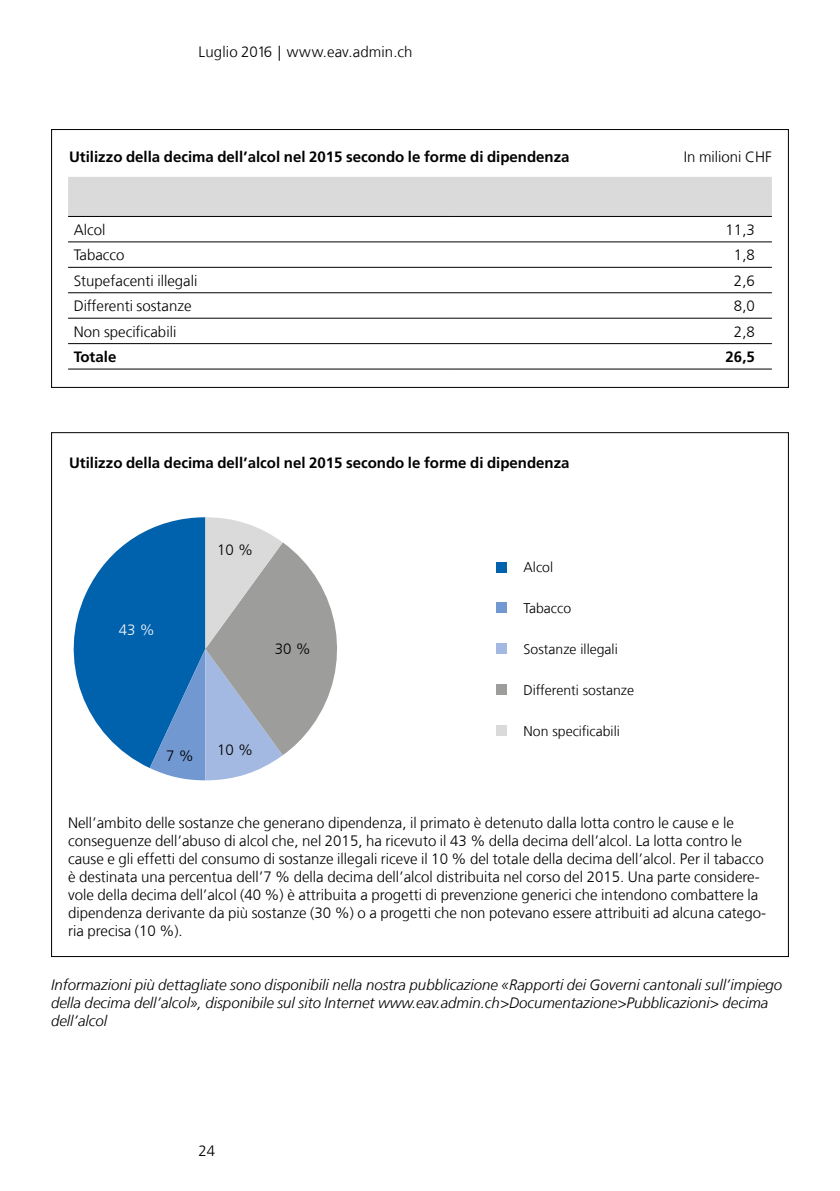
<style>
.page{position:relative;width:840px;height:1191px;background:#fff}
.page>*{position:absolute;margin:0;border:0;box-sizing:border-box;transform-origin:0 0}
.t1{font:300 15px/18px "Frutiger LT Com";color:#000}
.t2{font:italic 300 15px/18px "Frutiger LT Com";color:#000}
.t3{font:700 15px "Frutiger LT Com";color:#000}
.t4{font:300 15px "Frutiger LT Com";color:#f6f6f6}
.t5{font:300 14px "Frutiger LT Com";color:#000}
</style>
<div class="page">
<svg style="left:73px;top:517px;width:264px;height:263px"></svg>
<div style="left:496px;top:562px;width:11px;height:10px;background:#0061ad"></div>
<div style="left:496px;top:603px;width:11px;height:10px;background:#7198d0"></div>
<div style="left:496px;top:643px;width:11px;height:11px;background:#a4b9e1"></div>
<div style="left:496px;top:684px;width:11px;height:11px;background:#9d9d9c"></div>
<div style="left:496px;top:725px;width:11px;height:10px;background:#dadada"></div>
<div style="left:51px;top:129px;width:737px;height:259px;border:1px solid #000"></div>
<div style="left:68px;top:177px;width:703px;height:39px;background:#dadada"></div>
<hr style="left:68px;top:216px;width:386px;height:1px;background:#000">
<hr style="left:454px;top:216px;width:317px;height:1px;background:#000">
<hr style="left:68px;top:241px;width:386px;height:1px;background:#000">
<hr style="left:454px;top:241px;width:317px;height:1px;background:#000">
<hr style="left:68px;top:267px;width:386px;height:1px;background:#000">
<hr style="left:454px;top:267px;width:317px;height:1px;background:#000">
<hr style="left:68px;top:292px;width:386px;height:1px;background:#000">
<hr style="left:454px;top:292px;width:317px;height:1px;background:#000">
<hr style="left:68px;top:318px;width:386px;height:1px;background:#000">
<hr style="left:454px;top:318px;width:317px;height:1px;background:#000">
<hr style="left:68px;top:343px;width:386px;height:1px;background:#000">
<hr style="left:454px;top:343px;width:317px;height:1px;background:#000">
<hr style="left:68px;top:368px;width:386px;height:1px;background:#000">
<hr style="left:454px;top:368px;width:317px;height:1px;background:#000">
<p class="t1" style="left:198px;top:43px;width:215px">Luglio 2016 | www.eav.admin.ch</p>
<p class="t3" style="left:69px;top:148px;width:501px">Utilizzo della decima dell’alcol nel 2015 secondo le forme di dipendenza</p>
<p class="t1" style="left:683px;top:148px;width:89px">In milioni CHF</p>
<p class="t1" style="left:74px;top:221px;width:33px">Alcol</p>
<p class="t1" style="left:725px;top:221px;width:31px">11,3</p>
<p class="t1" style="left:74px;top:246px;width:52px">Tabacco</p>
<p class="t1" style="left:733px;top:246px;width:22px">1,8</p>
<p class="t1" style="left:74px;top:271px;width:125px">Stupefacenti illegali</p>
<p class="t1" style="left:733px;top:271px;width:22px">2,6</p>
<p class="t1" style="left:74px;top:297px;width:119px">Differenti sostanze</p>
<p class="t1" style="left:733px;top:297px;width:22px">8,0</p>
<p class="t1" style="left:74px;top:322px;width:104px">Non specificabili</p>
<p class="t1" style="left:733px;top:322px;width:22px">2,8</p>
<p class="t3" style="left:74px;top:348px;width:44px">Totale</p>
<p class="t3" style="left:725px;top:348px;width:31px">26,5</p>
<p class="t3" style="left:69px;top:454px;width:501px">Utilizzo della decima dell’alcol nel 2015 secondo le forme di dipendenza</p>
<p class="t4" style="left:119px;top:621px;width:37px">43 %</p>
<p class="t1" style="left:217px;top:541px;width:37px">10 %</p>
<p class="t1" style="left:275px;top:640px;width:37px">30 %</p>
<p class="t1" style="left:166px;top:747px;width:29px">7 %</p>
<p class="t1" style="left:217px;top:741px;width:37px">10 %</p>
<p class="t5" style="left:523px;top:559px;width:31px">Alcol</p>
<p class="t5" style="left:523px;top:600px;width:49px">Tabacco</p>
<p class="t5" style="left:523px;top:641px;width:96px">Sostanze illegali</p>
<p class="t5" style="left:523px;top:682px;width:112px">Differenti sostanze</p>
<p class="t5" style="left:523px;top:722px;width:98px">Non specificabili</p>
<p class="t1" style="left:68px;top:814px;width:699px">Nell’ambito delle sostanze che generano dipendenza, il primato è detenuto dalla lotta contro le cause e le conseguenze dell’abuso di alcol che, nel 2015, ha ricevuto il 43 % della decima dell’alcol. La lotta contro le cause e gli effetti del consumo di sostanze illegali riceve il 10 % del totale della decima dell’alcol. Per il tabacco è destinata una percentua dell’7 % della decima dell’alcol distribuita nel corso del 2015. Una parte considere&shy;vole della decima dell’alcol (40 %) è attribuita a progetti di prevenzione generici che intendono combattere la dipendenza derivante da più sostanze (30 %) o a progetti che non potevano essere attribuiti ad alcuna catego&shy;ria precisa (10 %).</p>
<p class="t2" style="left:51px;top:976px;width:732px">Informazioni più dettagliate sono disponibili nella nostra pubblicazione «Rapporti dei Governi cantonali sull’impiego della decima dell’alcol», disponibile sul sito Internet www.eav.admin.ch&gt;Documentazione&gt;Pubblicazioni&gt; decima dell’alcol</p>
<p class="t1" style="left:198px;top:1141px;width:18px">24</p>
</div>
